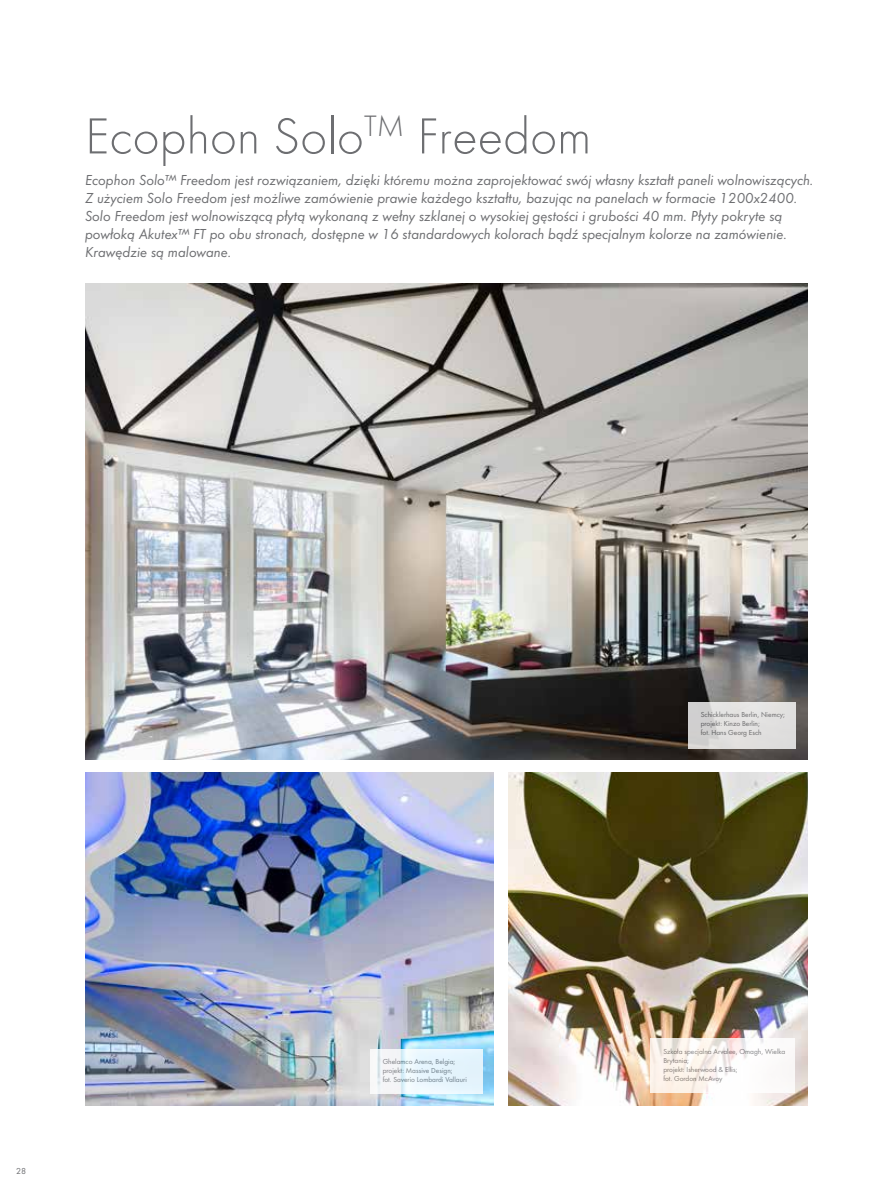
<style>
.page{position:relative;width:893px;height:1191px;background:#fff}
.page>*{position:absolute;margin:0;border:0;box-sizing:border-box;transform-origin:0 0}
.t1{font:300 52.5px "Futura";color:#6d6e71}
.t2{font:15px/18px "Futura Boo Obl";color:#6d6e71}
.t3{font:9px "Futura Boo";color:#6d6e71}
.t4{font:7.5px/9px "Futura Boo";color:#6d6e71}
</style>
<div class="page">
<img style="left:85px;top:283px;width:723px;height:477px">
<img style="left:85px;top:772px;width:408px;height:334px">
<img style="left:509px;top:772px;width:299px;height:334px">
<div style="left:688px;top:702px;width:107px;height:46px;background:linear-gradient(to right,#d6d5d4,#e6e5e4)"></div>
<svg style="left:651px;top:1038px;width:144px;height:55px;fill:#fcf7f6"></svg>
<svg style="left:370px;top:1049px;width:112px;height:44px;fill:#e9f5fd"></svg>
<h1 class="t1" style="left:85px;top:106px;width:508px">Ecophon Solo<sup>TM</sup> Freedom</h1>
<p class="t2" style="left:85px;top:171px;width:730px">Ecophon Solo™ Freedom jest rozwiązaniem, dzięki któremu można zaprojektować swój własny kształt paneli wolnowiszących.<br>Z użyciem Solo Freedom jest możliwe zamówienie prawie każdego kształtu, bazując na panelach w formacie 1200x2400.<br>Solo Freedom jest wolnowiszącą płytą wykonaną z wełny szklanej o wysokiej gęstości i grubości 40 mm. Płyty pokryte są powłoką Akutex™ FT po obu stronach, dostępne w 16 standardowych kolorach bądź specjalnym kolorze na zamówienie.<br>Krawędzie są malowane.</p>
<p class="t3" style="left:16px;top:1165px;width:11px">28</p>
<p class="t4" style="left:383px;top:1057px;width:86px">Ghelamco Arena, Belgia; projekt: Massive Design;<br>fot. Saverio Lombardi Vallauri</p>
<p class="t4" style="left:701px;top:710px;width:86px">Schicklerhaus Berlin, Niemcy; projekt: Kinzo Berlin;<br>fot. Hans Georg Esch</p>
<p class="t4" style="left:663px;top:1047px;width:123px">Szkoła specjalna Arvalee, Omagh, Wielka<br>Brytania;<br>projekt: Isherwood &amp; Ellis;<br>fot. Gordon McAvoy</p>
</div>
